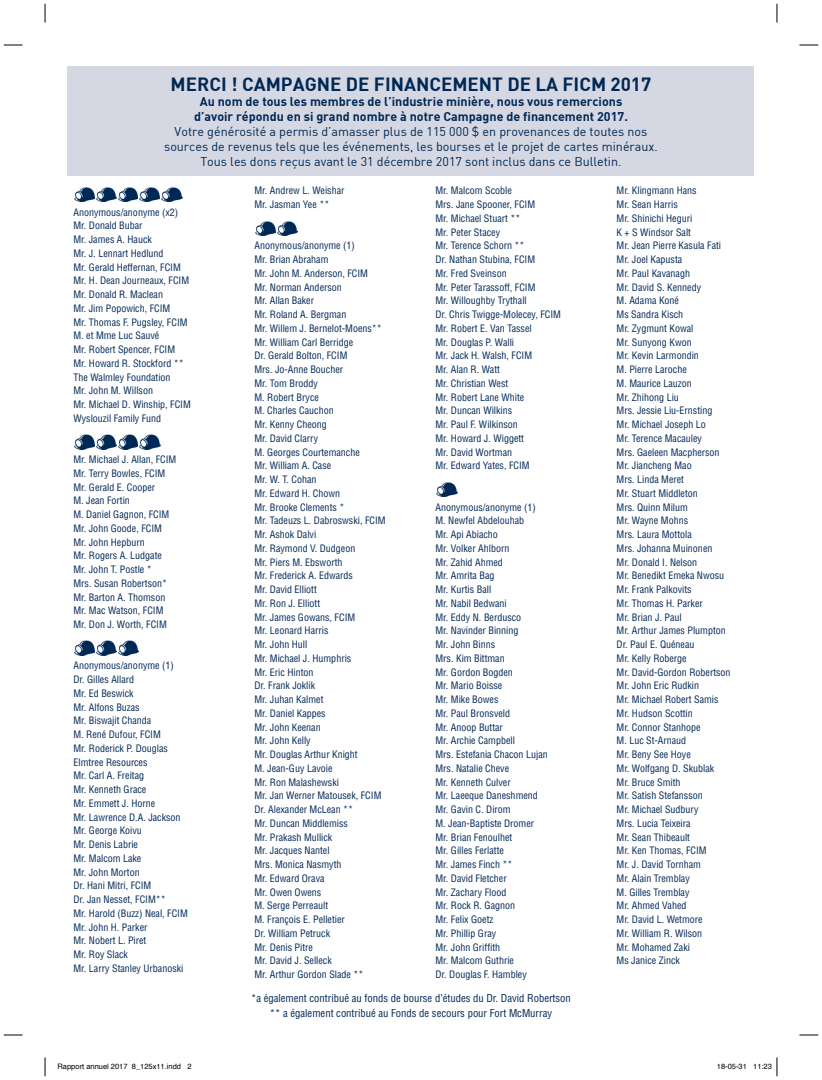
<style>
.page{position:relative;width:822px;height:1080px;background:#fff}
.page>*{position:absolute;margin:0;border:0;box-sizing:border-box;transform-origin:0 0}
.t1{font:700 18.75px "DIN";color:#002855}
.t2{font:12.5px/15px "DIN";color:#002855;text-align:center}
.t3{font:700 12.5px/15px "DIN";color:#002855;text-align:center}
.t4{font:condensed 10.62px/15px "Helvetica";color:#002855;text-align:center}
.t5{font:condensed 10px/13.8px "Helvetica";color:#002855}
.t6{font:7.5px "Helvetica";color:#000}
</style>
<div class="page">
<div style="left:68px;top:67px;width:686px;height:109px;background:#d5d8e3"></div>
<img style="left:74px;top:187px;width:108px;height:15px">
<img style="left:74px;top:434px;width:86px;height:15px">
<img style="left:74px;top:640px;width:65px;height:16px">
<img style="left:255px;top:221px;width:43px;height:15px">
<img style="left:436px;top:482px;width:21px;height:15px">
<svg style="left:4px;top:44px;width:18px;height:2px"></svg>
<svg style="left:799px;top:44px;width:19px;height:2px"></svg>
<svg style="left:4px;top:1034px;width:18px;height:2px"></svg>
<svg style="left:799px;top:1034px;width:19px;height:2px"></svg>
<svg style="left:44px;top:4px;width:2px;height:18px"></svg>
<svg style="left:44px;top:1058px;width:2px;height:18px"></svg>
<svg style="left:776px;top:4px;width:1px;height:18px"></svg>
<svg style="left:776px;top:1058px;width:1px;height:18px"></svg>
<h1 class="t1" style="left:170px;top:72px;width:482px">MERCI ! CAMPAGNE DE FINANCEMENT DE LA FICM 2017</h1>
<p class="t3" style="left:194px;top:94px;width:435px">Au nom de tous les membres de l’industrie minière, nous vous remercions d’avoir répondu en si grand nombre à notre Campagne de financement 2017.</p>
<p class="t2" style="left:164px;top:124px;width:495px">Votre générosité a permis d’amasser plus de 115 000 $ en provenances de toutes nos sources de revenus tels que les événements, les bourses et le projet de cartes minéraux.<br>Tous les dons reçus avant le 31 décembre 2017 sont inclus dans ce Bulletin.</p>
<p class="t5" style="left:73px;top:205px;width:119px">Anonymous/anonyme (x2)<br>Mr. Donald Bubar<br>Mr. James A. Hauck<br>Mr. J. Lennart Hedlund<br>Mr. Gerald Heffernan, FCIM<br>Mr. H. Dean Journeaux, FCIM<br>Mr. Donald R. Maclean<br>Mr. Jim Popowich, FCIM<br>Mr. Thomas F. Pugsley, FCIM<br>M. et Mme Luc Sauvé<br>Mr. Robert Spencer, FCIM<br>Mr. Howard R. Stockford **<br>The Walmley Foundation<br>Mr. John M. Willson<br>Mr. Michael D. Winship, FCIM<br>Wyslouzil Family Fund</p>
<p class="t5" style="left:73px;top:452px;width:104px">Mr. Michael J. Allan, FCIM<br>Mr. Terry Bowles, FCIM<br>Mr. Gerald E. Cooper<br>M. Jean Fortin<br>M. Daniel Gagnon, FCIM<br>Mr. John Goode, FCIM<br>Mr. John Hepburn<br>Mr. Rogers A. Ludgate<br>Mr. John T. Postle *<br>Mrs. Susan Robertson*<br>Mr. Barton A. Thomson<br>Mr. Mac Watson, FCIM<br>Mr. Don J. Worth, FCIM</p>
<p class="t5" style="left:73px;top:659px;width:116px">Anonymous/anonyme (1)<br>Dr. Gilles Allard<br>Mr. Ed Beswick<br>Mr. Alfons Buzas<br>Mr. Biswajit Chanda<br>M. René Dufour, FCIM<br>Mr. Roderick P. Douglas<br>Elmtree Resources<br>Mr. Carl A. Freitag<br>Mr. Kenneth Grace<br>Mr. Emmett J. Horne<br>Mr. Lawrence D.A. Jackson<br>Mr. George Koivu<br>Mr. Denis Labrie<br>Mr. Malcom Lake<br>Mr. John Morton<br>Dr. Hani Mitri, FCIM<br>Dr. Jan Nesset, FCIM**<br>Mr. Harold (Buzz) Neal, FCIM<br>Mr. John H. Parker<br>Mr. Nobert L. Piret<br>Mr. Roy Slack<br>Mr. Larry Stanley Urbanoski</p>
<p class="t5" style="left:435px;top:184px;width:127px">Mr. Malcom Scoble<br>Mrs. Jane Spooner, FCIM<br>Mr. Michael Stuart **<br>Mr. Peter Stacey<br>Mr. Terence Schorn **<br>Dr. Nathan Stubina, FCIM<br>Mr. Fred Sveinson<br>Mr. Peter Tarassoff, FCIM<br>Mr. Willoughby Trythall<br>Dr. Chris Twigge-Molecey, FCIM<br>Mr. Robert E. Van Tassel<br>Mr. Douglas P. Walli<br>Mr. Jack H. Walsh, FCIM<br>Mr. Alan R. Watt<br>Mr. Christian West<br>Mr. Robert Lane White<br>Mr. Duncan Wilkins<br>Mr. Paul F. Wilkinson<br>Mr. Howard J. Wiggett<br>Mr. David Wortman<br>Mr. Edward Yates, FCIM</p>
<p class="t5" style="left:435px;top:500px;width:114px">Anonymous/anonyme (1)<br>M. Newfel Abdelouhab<br>Mr. Api Abiacho<br>Mr. Volker Ahlborn<br>Mr. Zahid Ahmed<br>Mr. Amrita Bag<br>Mr. Kurtis Ball<br>Mr. Nabil Bedwani<br>Mr. Eddy N. Berdusco<br>Mr. Navinder Binning<br>Mr. John Binns<br>Mrs. Kim Bittman<br>Mr. Gordon Bogden<br>Mr. Mario Boisse<br>Mr. Mike Bowes<br>Mr. Paul Bronsveld<br>Mr. Anoop Buttar<br>Mr. Archie Campbell<br>Mrs. Estefania Chacon Lujan<br>Mrs. Natalie Cheve<br>Mr. Kenneth Culver<br>Mr. Laeeque Daneshmend<br>Mr. Gavin C. Dirom<br>M. Jean-Baptiste Dromer<br>Mr. Brian Fenoulhet<br>Mr. Gilles Ferlatte<br>Mr. James Finch **<br>Mr. David Fletcher<br>Mr. Zachary Flood<br>Mr. Rock R. Gagnon<br>Mr. Felix Goetz<br>Mr. Phillip Gray<br>Mr. John Griffith<br>Mr. Malcom Guthrie<br>Dr. Douglas F. Hambley</p>
<p class="t5" style="left:616px;top:184px;width:115px">Mr. Klingmann Hans<br>Mr. Sean Harris<br>Mr. Shinichi Heguri<br>K + S Windsor Salt<br>Mr. Jean Pierre Kasula Fati<br>Mr. Joel Kapusta<br>Mr. Paul Kavanagh<br>Mr. David S. Kennedy<br>M. Adama Koné<br>Ms Sandra Kisch<br>Mr. Zygmunt Kowal<br>Mr. Sunyong Kwon<br>Mr. Kevin Larmondin<br>M. Pierre Laroche<br>M. Maurice Lauzon<br>Mr. Zhihong Liu<br>Mrs. Jessie Liu-Ernsting<br>Mr. Michael Joseph Lo<br>Mr. Terence Macauley<br>Mrs. Gaeleen Macpherson<br>Mr. Jiancheng Mao<br>Mrs. Linda Meret<br>Mr. Stuart Middleton<br>Mrs. Quinn Milum<br>Mr. Wayne Mohns<br>Mrs. Laura Mottola<br>Mrs. Johanna Muinonen<br>Mr. Donald I. Nelson<br>Mr. Benedikt Emeka Nwosu<br>Mr. Frank Palkovits<br>Mr. Thomas H. Parker<br>Mr. Brian J. Paul<br>Mr. Arthur James Plumpton<br>Dr. Paul E. Quéneau<br>Mr. Kelly Roberge<br>Mr. David-Gordon Robertson<br>Mr. John Eric Rudkin<br>Mr. Michael Robert Samis<br>Mr. Hudson Scottin<br>Mr. Connor Stanhope<br>M. Luc St-Arnaud<br>Mr. Beny See Hoye<br>Mr. Wolfgang D. Skublak<br>Mr. Bruce Smith<br>Mr. Satish Stefansson<br>Mr. Michael Sudbury<br>Mrs. Lucia Teixeira<br>Mr. Sean Thibeault<br>Mr. Ken Thomas, FCIM<br>Mr. J. David Tornham<br>Mr. Alain Tremblay<br>M. Gilles Tremblay<br>Mr. Ahmed Vahed<br>Mr. David L. Wetmore<br>Mr. William R. Wilson<br>Mr. Mohamed Zaki<br>Ms Janice Zinck</p>
<p class="t5" style="left:254px;top:184px;width:91px">Mr. Andrew L. Weishar<br>Mr. Jasman Yee **</p>
<p class="t5" style="left:254px;top:239px;width:132px">Anonymous/anonyme (1)<br>Mr. Brian Abraham<br>Mr. John M. Anderson, FCIM<br>Mr. Norman Anderson<br>Mr. Allan Baker<br>Mr. Roland A. Bergman<br>Mr. Willem J. Bernelot-Moens**<br>Mr. William Carl Berridge<br>Dr. Gerald Bolton, FCIM<br>Mrs. Jo-Anne Boucher<br>Mr. Tom Broddy<br>M. Robert Bryce<br>M. Charles Cauchon<br>Mr. Kenny Cheong<br>Mr. David Clarry<br>M. Georges Courtemanche<br>Mr. William A. Case<br>Mr. W. T. Cohan<br>Mr. Edward H. Chown<br>Mr. Brooke Clements *<br>Mr. Tadeuzs L. Dabroswski, FCIM<br>Mr. Ashok Dalvi<br>Mr. Raymond V. Dudgeon<br>Mr. Piers M. Ebsworth<br>Mr. Frederick A. Edwards<br>Mr. David Elliott<br>Mr. Ron J. Elliott<br>Mr. James Gowans, FCIM<br>Mr. Leonard Harris<br>Mr. John Hull<br>Mr. Michael J. Humphris<br>Mr. Eric Hinton<br>Dr. Frank Joklik<br>Mr. Juhan Kalmet<br>Mr. Daniel Kappes<br>Mr. John Keenan<br>Mr. John Kelly<br>Mr. Douglas Arthur Knight<br>M. Jean-Guy Lavoie<br>Mr. Ron Malashewski<br>Mr. Jan Werner Matousek, FCIM<br>Dr. Alexander McLean **<br>Mr. Duncan Middlemiss<br>Mr. Prakash Mullick<br>Mr. Jacques Nantel<br>Mrs. Monica Nasmyth<br>Mr. Edward Orava<br>Mr. Owen Owens<br>M. Serge Perreault<br>M. François E. Pelletier<br>Dr. William Petruck<br>Mr. Denis Pitre<br>Mr. David J. Selleck<br>Mr. Arthur Gordon Slade **</p>
<p class="t4" style="left:251px;top:991px;width:321px">*a également contribué au fonds de bourse d’études du Dr. David Robertson ** a également contribué au Fonds de secours pour Fort McMurray</p>
<p class="t6" style="left:58px;top:1060px;width:135px">Rapport annuel 2017 8_125x11.indd 2</p>
<p class="t6" style="left:716px;top:1060px;width:57px">18-05-31 11:23</p>
</div>
